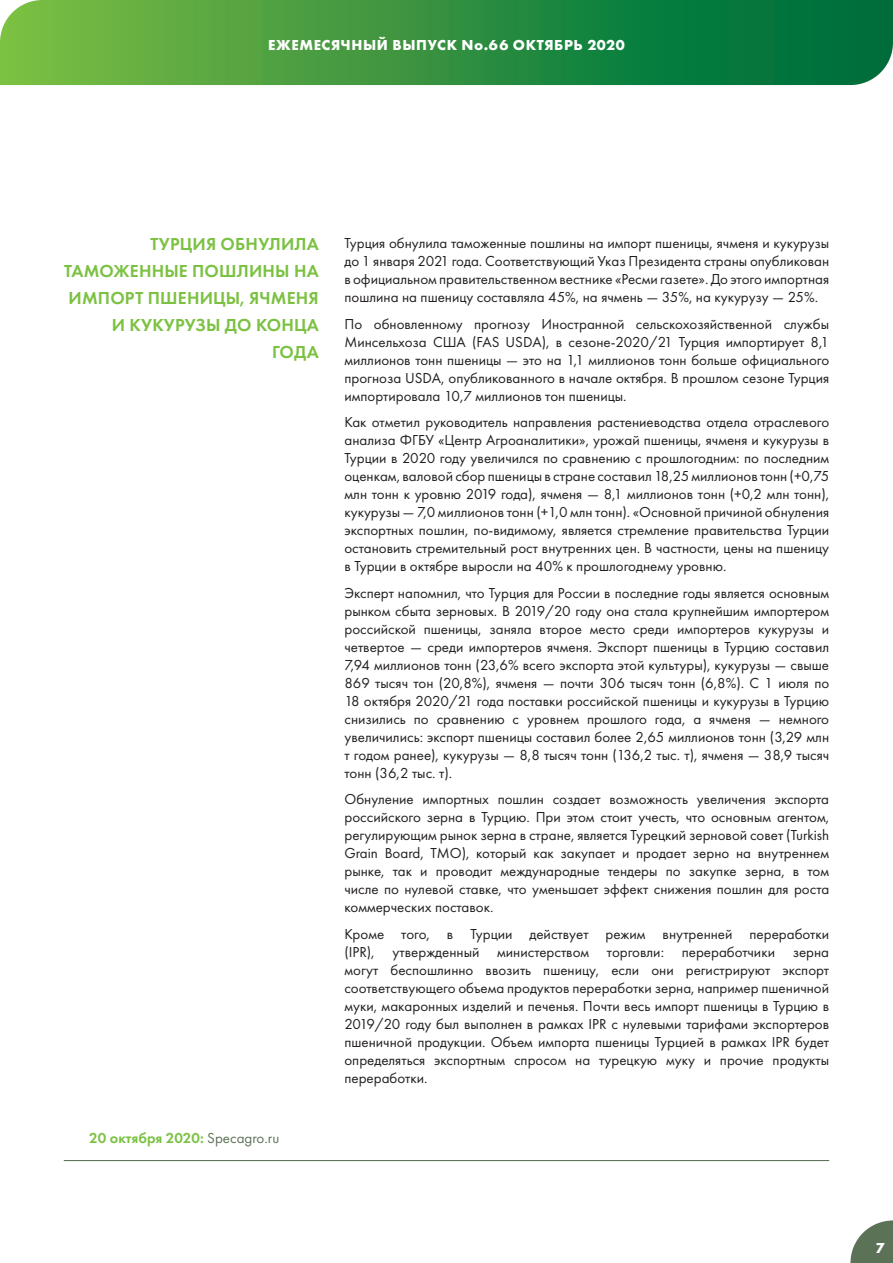
<style>
.page{position:relative;width:893px;height:1263px;background:#fff}
.page>*{position:absolute;margin:0;border:0;box-sizing:border-box;transform-origin:0 0}
.t1{font:600 18px/27px "Futura PT";letter-spacing:.01em;color:#7bc142;text-align:right}
.t2{font:15px/18px "Futura PT";color:#231f20;text-align:justify}
.t3{font:700 15px "Futura PT";letter-spacing:.04em;color:#fff}
.t4{font:600 15px "Futura PT";color:#7bc142}
.s1{font-weight:400;color:#5c7256}
</style>
<div class="page">
<svg style="left:0;top:0;width:893px;height:85px;background:#359341"></svg>
<svg style="left:850px;top:1220px;width:43px;height:43px"></svg>
<hr style="left:64px;top:1160px;width:765px;height:1px;background:#5c7256">
<p class="t3" style="left:268px;top:35px;width:358px">ЕЖЕМЕСЯЧНЫЙ ВЫПУСК No.66 ОКТЯБРЬ 2020</p>
<p class="t1" style="left:64px;top:231px;width:256px">ТУРЦИЯ ОБНУЛИЛА<br>ТАМОЖЕННЫЕ ПОШЛИНЫ НА<br>ИМПОРТ ПШЕНИЦЫ, ЯЧМЕНЯ<br>И КУКУРУЗЫ ДО КОНЦА<br>ГОДА</p>
<p class="t2" style="left:344px;top:234px;width:486px">Турция обнулила таможенные пошлины на импорт пшеницы, ячменя и кукурузы до 1 января 2021 года. Соответствующий Указ Президента страны опубликован в официальном правительственном вестнике «Ресми газете». До этого импортная пошлина на пшеницу составляла 45%, на ячмень — 35%, на кукурузу — 25%.</p>
<p class="t2" style="left:344px;top:315px;width:486px">По обновленному прогнозу Иностранной сельскохозяйственной службы Минсельхоза США (FAS USDA), в сезоне-2020/21 Турция импортирует 8,1 миллионов тонн пшеницы — это на 1,1 миллионов тонн больше официального прогноза USDA, опубликованного в начале октября. В прошлом сезоне Турция импортировала 10,7 миллионов тон пшеницы.</p>
<p class="t2" style="left:344px;top:413px;width:486px">Как отметил руководитель направления растениеводства отдела отраслевого анализа ФГБУ «Центр Агроаналитики», урожай пшеницы, ячменя и кукурузы в Турции в 2020 году увеличился по сравнению с прошлогодним: по последним оценкам, валовой сбор пшеницы в стране составил 18,25 миллионов тонн (+0,75 млн тонн к уровню 2019 года), ячменя — 8,1 миллионов тонн (+0,2 млн тонн), кукурузы — 7,0 миллионов тонн (+1,0 млн тонн). «Основной причиной обнуления экспортных пошлин, по-видимому, является стремление правительства Турции остановить стремительный рост внутренних цен. В частности, цены на пшеницу в Турции в октябре выросли на 40% к прошлогоднему уровню.</p>
<p class="t2" style="left:344px;top:584px;width:486px">Эксперт напомнил, что Турция для России в последние годы является основным рынком сбыта зерновых. В 2019/20 году она стала крупнейшим импортером российской пшеницы, заняла второе место среди импортеров кукурузы и четвертое — среди импортеров ячменя. Экспорт пшеницы в Турцию составил 7,94 миллионов тонн (23,6% всего экспорта этой культуры), кукурузы — свыше 869 тысяч тон (20,8%), ячменя — почти 306 тысяч тонн (6,8%). С 1 июля по 18 октября 2020/21 года поставки российской пшеницы и кукурузы в Турцию снизились по сравнению с уровнем прошлого года, а ячменя — немного увеличились: экспорт пшеницы составил более 2,65 миллионов тонн (3,29 млн т годом ранее), кукурузы — 8,8 тысяч тонн (136,2 тыс. т), ячменя — 38,9 тысяч тонн (36,2 тыс. т).</p>
<p class="t2" style="left:344px;top:790px;width:486px">Обнуление импортных пошлин создает возможность увеличения экспорта российского зерна в Турцию. При этом стоит учесть, что основным агентом, регулирующим рынок зерна в стране, является Турецкий зерновой совет (Turkish Grain Board, TMO), который как закупает и продает зерно на внутреннем рынке, так и проводит международные тендеры по закупке зерна, в том числе по нулевой ставке, что уменьшает эффект снижения пошлин для роста коммерческих поставок.</p>
<p class="t2" style="left:344px;top:925px;width:486px">Кроме того, в Турции действует режим внутренней переработки (IPR), утвержденный министерством торговли: переработчики зерна могут беспошлинно ввозить пшеницу, если они регистрируют экспорт соответствующего объема продуктов переработки зерна, например пшеничной муки, макаронных изделий и печенья. Почти весь импорт пшеницы в Турцию в 2019/20 году был выполнен в рамках IPR с нулевыми тарифами экспортеров пшеничной продукции. Объем импорта пшеницы Турцией в рамках IPR будет определяться экспортным спросом на турецкую муку и прочие продукты переработки.</p>
<p class="t4" style="left:89px;top:1128px;width:192px">20 октября 2020: <span class="s1">Specagro.ru</span></p>
<p class="t3" style="left:875px;top:1238px;width:10px">7</p>
</div>
